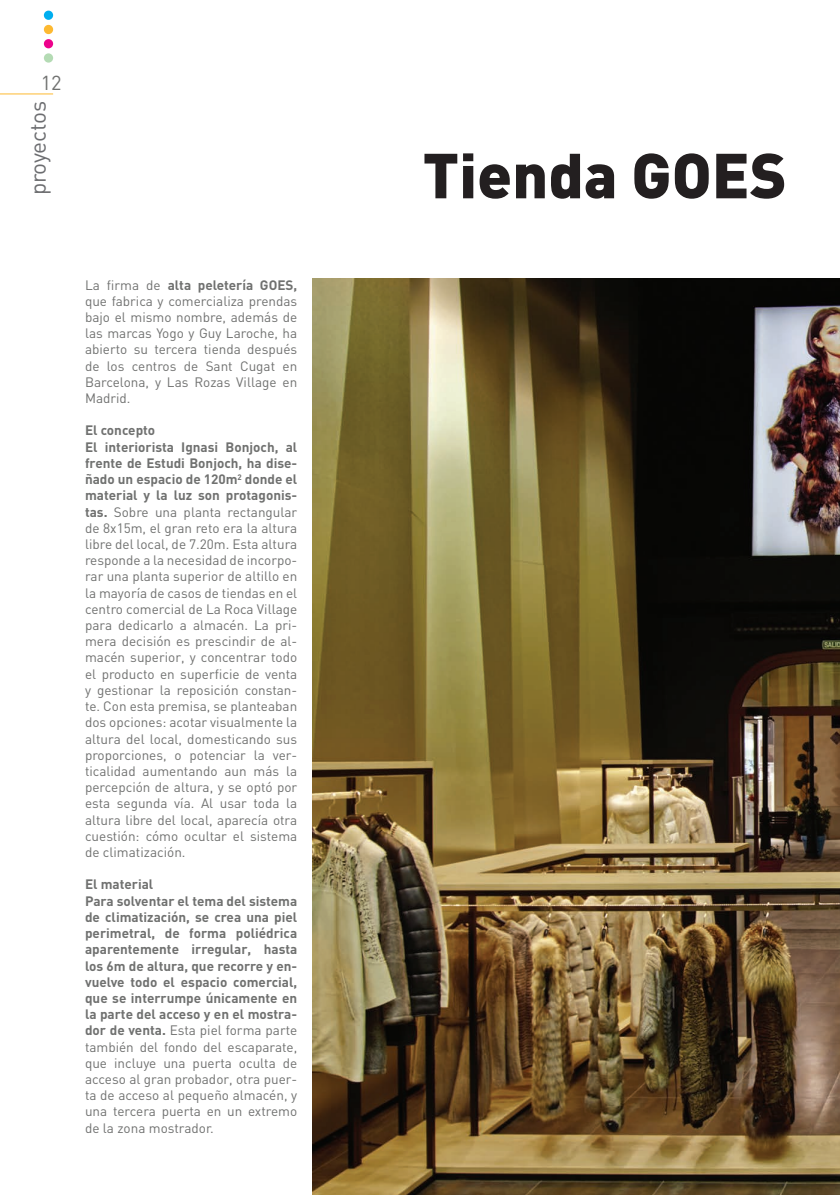
<style>
.page{position:relative;width:840px;height:1195px;background:#fff}
.page>*{position:absolute;margin:0;border:0;box-sizing:border-box;transform-origin:0 0}
.t1{font:900 62.5px "DIN";color:#231f20}
.t2{font:22.5px "DIN";letter-spacing:-.015em;color:#6c6d70}
.t3{font:20px "DIN";color:#707170}
.t4{font:13.5px/16.2px "DIN";color:#707170;text-align:justify}
.t5{font:700 13.5px/16.2px "DIN";color:#707170}
.s1{font-weight:700}
.s2{font-weight:400}
</style>
<div class="page">
<div style="left:44px;top:11px;width:9px;height:9px;background:#00aeef;border-radius:50%"></div>
<div style="left:44px;top:25px;width:9px;height:9px;background:#fdb931;border-radius:50%"></div>
<div style="left:44px;top:39px;width:9px;height:9px;background:#ed028c;border-radius:50%"></div>
<div style="left:44px;top:53px;width:9px;height:10px;background:#b4dbb4;border-radius:50%"></div>
<hr style="left:0;top:94px;width:53px;height:1px;background:#fdb931">
<img style="left:312px;top:278px;width:528px;height:916px">
<p class="t3" style="left:41px;top:71px;width:22px">12</p>
<h2 class="t2" style="left:24px;top:195px;width:96px;rotate:-90deg">proyectos</h2>
<p class="t4" style="left:85px;top:276px;width:214px">La firma de <span class="s1">alta peletería GOES, </span>que fabrica y comercializa prendas bajo el mismo nombre, además de las marcas Yogo y Guy Laroche, ha abierto su tercera tienda después de los centros de Sant Cugat en Barcelona, y Las Rozas Village en Madrid.</p>
<p class="t4" style="left:85px;top:422px;width:214px;text-align:left"><span class="s1">El concepto<br>El interiorista Ignasi Bonjoch, al frente de Estudi Bonjoch, ha dise&shy;ñado un espacio de 120m</span><sup>2</sup> <span class="s1">donde el material y la luz son protagonis&shy;tas.</span> Sobre una planta rectangular de 8x15m, el gran reto era la altura libre del local, de 7.20m. Esta altura responde a la necesidad de incorpo&shy;rar una planta superior de altillo en la mayoría de casos de tiendas en el centro comercial de La Roca Village para dedicarlo a almacén. La pri&shy;mera decisión es prescindir de al&shy;macén superior, y concentrar todo el producto en superficie de venta y gestionar la reposición constan&shy;te. Con esta premisa, se planteaban dos opciones: acotar visualmente la altura del local, domesticando sus proporciones, o potenciar la ver&shy;ticalidad aumentando aun más la percepción de altura, y se optó por esta segunda vía. Al usar toda la altura libre del local, aparecía otra cuestión: cómo ocultar el sistema de climatización.</p>
<p class="t5" style="left:85px;top:875px;width:214px">El material<br>Para solventar el tema del sistema de climatización, se crea una piel perimetral, de forma poliédrica aparentemente irregular, hasta los 6m de altura, que recorre y en&shy;vuelve todo el espacio comercial, que se interrumpe únicamente en la parte del acceso y en el mostra&shy;dor de venta. <span class="s2">Esta piel forma parte también del fondo del escaparate, que incluye una puerta oculta de acceso al gran probador, otra puer&shy;ta de acceso al pequeño almacén, y una tercera puerta en un extremo de la zona mostrador.</span></p>
<p class="t1" style="left:422px;top:134px;width:366px">Tienda GOES</p>
</div>
